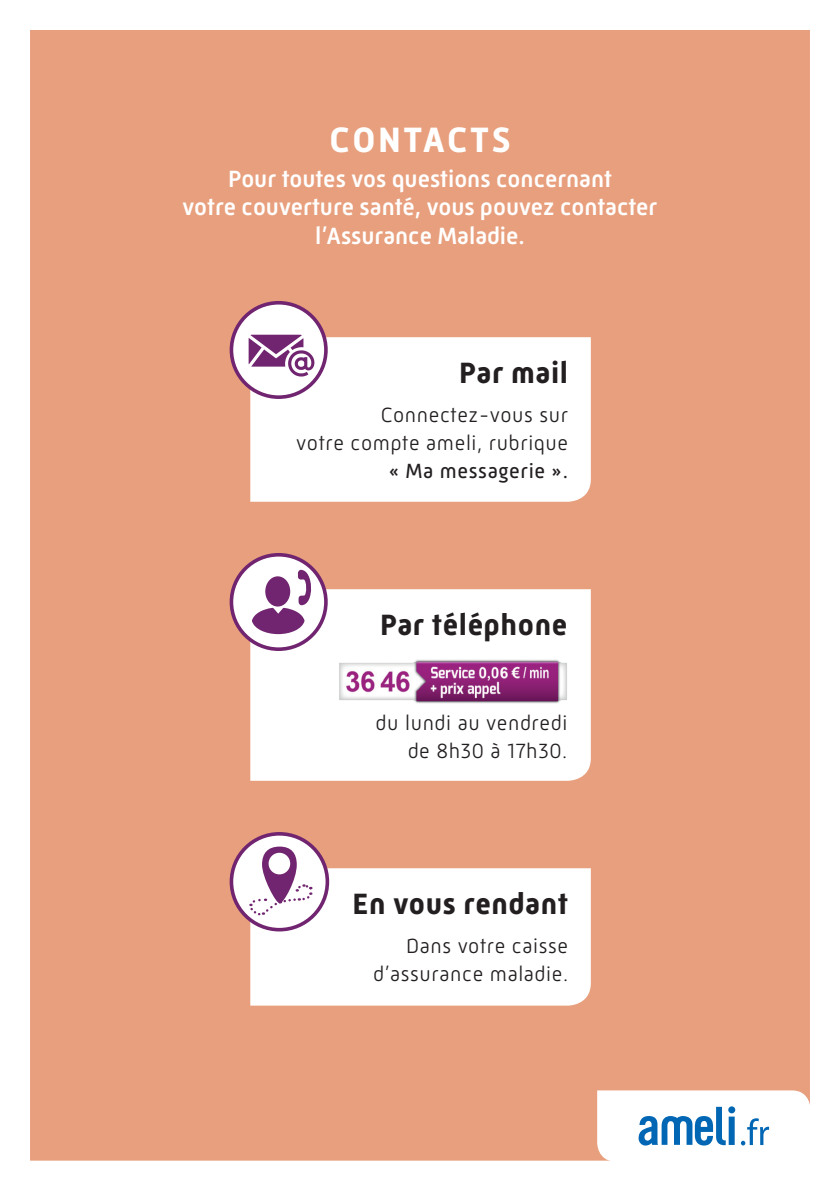
<style>
.page{position:relative;width:840px;height:1191px;background:#fff}
.page>*{position:absolute;margin:0;border:0;box-sizing:border-box;transform-origin:0 0}
.t1{font:700 36px "Mic 32 New";letter-spacing:.07em;color:#fff}
.t2{font:700 30px "Mic 32 New";letter-spacing:.02em;color:#231f20}
.t3{font:500 24px/28.8px "Mic 32 New";color:#fff;text-align:center}
.t4{font:300 21px/28px "Mic 32 New";letter-spacing:.03em;color:#231f20;text-align:right}
.s1{font-weight:400}
</style>
<div class="page">
<div style="left:15px;top:15px;width:809px;height:1160px;background:#e89f7d"></div>
<div style="left:0;top:0;width:839px;height:1190px;border:30px solid #fff"></div>
<svg style="left:597px;top:1090px;width:213px;height:71px;background:#dee9f3"></svg>
<div style="left:250px;top:337px;width:340px;height:165px;background:#fff"></div>
<div style="left:231px;top:303px;width:95px;height:94px;background:#fff;border-radius:50%"></div>
<div style="left:229px;top:301px;width:98px;height:98px;border:4px solid #712570;border-radius:50%"></div>
<svg style="left:248px;top:335px;width:66px;height:41px"></svg>
<div style="left:250px;top:868px;width:340px;height:137px;background:#fff"></div>
<svg style="left:231px;top:834px;width:96px;height:95px;background:#eee5ee"></svg>
<div style="left:229px;top:832px;width:100px;height:99px;border:4px solid #712570;border-radius:50%"></div>
<svg style="left:248px;top:846px;width:65px;height:70px;background:#dac6d9"></svg>
<div style="left:250px;top:589px;width:340px;height:192px;background:#fff"></div>
<svg style="left:231px;top:555px;width:95px;height:94px;background:#eee5ee"></svg>
<div style="left:229px;top:553px;width:98px;height:98px;border:4px solid #712570;border-radius:50%"></div>
<svg style="left:252px;top:569px;width:63px;height:65px;background:#bd99bc"></svg>
<img style="left:336px;top:659px;width:233px;height:49px">
<p class="t1" style="left:329px;top:119px;width:182px">CONTACTS</p>
<p class="t3" style="left:182px;top:164px;width:476px">Pour toutes vos questions concernant<br>votre couverture santé, vous pouvez contacter l’Assurance Maladie.</p>
<p class="t2" style="left:459px;top:355px;width:110px">Par mail</p>
<p class="t4" style="left:296px;top:401px;width:273px">Connectez-vous sur<br>votre compte ameli, rubrique <span class="s1">« Ma messagerie ».</span></p>
<p class="t2" style="left:380px;top:607px;width:189px">Par téléphone</p>
<p class="t4" style="left:375px;top:709px;width:193px">du lundi au vendredi de 8h30 à 17h30.</p>
<p class="t2" style="left:352px;top:886px;width:217px">En vous rendant</p>
<p class="t4" style="left:373px;top:932px;width:196px">Dans votre caisse d’assurance maladie.</p>
</div>
